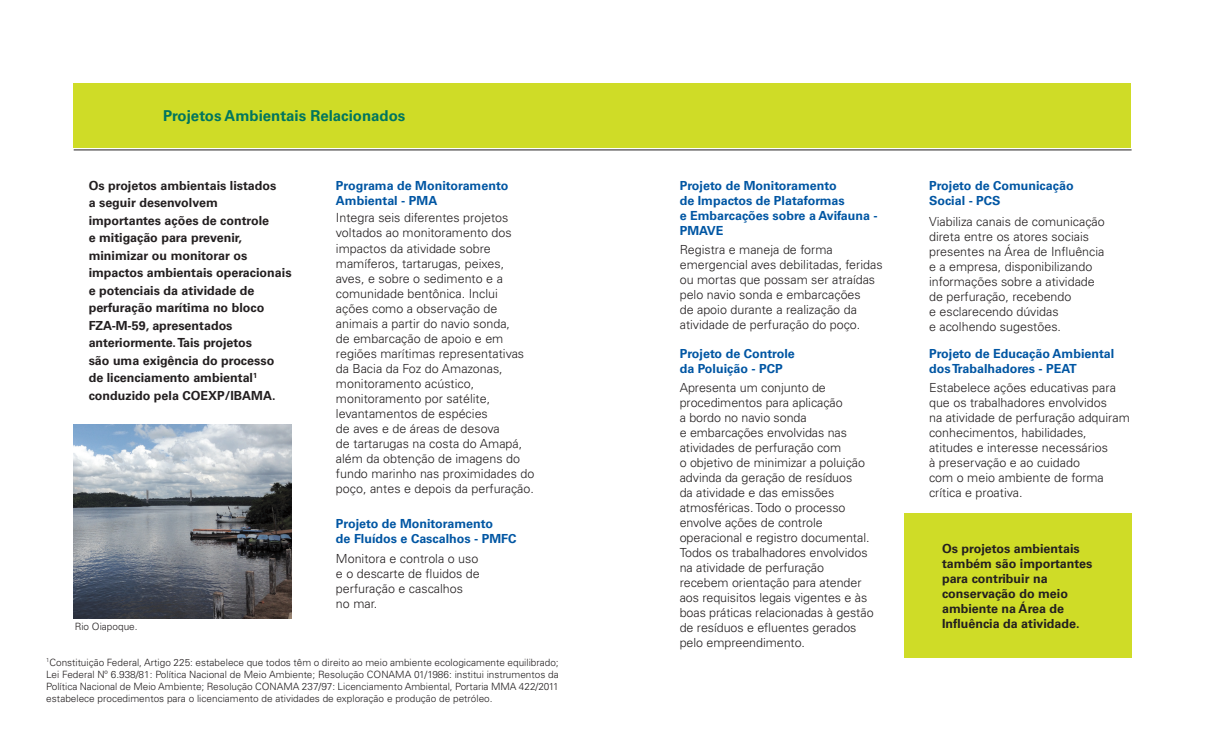
<style>
.page{position:relative;width:1205px;height:745px;background:#fff}
.page>*{position:absolute;margin:0;border:0;box-sizing:border-box;transform-origin:0 0}
.t1{font:700 15px "Univers LT Std";color:#00755e}
.t2{font:300 12.5px/15px "Univers LT Std";color:#231f20}
.t3{font:700 12.5px/17.5px "Univers LT Std";color:#231f20}
.t4{font:700 12.5px/15px "Univers LT Std";color:#0156a3}
.t5{font:300 10px/12px "Univers LT Std";color:#231f20;text-align:justify}
</style>
<div class="page">
<div style="left:74px;top:83px;width:1057px;height:64px;background:#cfdc27"></div>
<div style="left:904px;top:513px;width:227px;height:144px;background:#cfdc27"></div>
<hr style="left:74px;top:149px;width:1057px;height:1px;background:#231f20">
<img style="left:74px;top:424px;width:218px;height:194px">
<p class="t1" style="left:163px;top:106px;width:244px">Projetos Ambientais Relacionados</p>
<p class="t3" style="left:89px;top:176px;width:204px">Os projetos ambientais listados<br>a seguir desenvolvem importantes ações de controle<br>e mitigação para prevenir, minimizar ou monitorar os impactos ambientais operacionais e potenciais da atividade de perfuração marítima no bloco<br>FZA-M-59, apresentados anteriormente. Tais projetos<br>são uma exigência do processo de licenciamento ambiental<sup>1 </sup>conduzido pela COEXP/IBAMA.</p>
<p class="t5" style="left:75px;top:620px;width:64px">Rio Oiapoque.</p>
<p class="t4" style="left:336px;top:178px;width:174px">Programa de Monitoramento<br>Ambiental - PMA</p>
<p class="t2" style="left:336px;top:210px;width:200px">Integra seis diferentes projetos voltados ao monitoramento dos impactos da atividade sobre mamíferos, tartarugas, peixes, aves, e sobre o sedimento e a comunidade bentônica. Inclui<br>ações como a observação de animais a partir do navio sonda,<br>de embarcação de apoio e em regiões marítimas representativas da Bacia da Foz do Amazonas, monitoramento acústico, monitoramento por satélite, levantamentos de espécies<br>de aves e de áreas de desova<br>de tartarugas na costa do Amapá, além da obtenção de imagens do fundo marinho nas proximidades do poço, antes e depois da perfuração.</p>
<p class="t4" style="left:336px;top:515px;width:182px">Projeto de Monitoramento<br>de Fluídos e Cascalhos - PMFC</p>
<p class="t2" style="left:336px;top:551px;width:145px">Monitora e controla o uso e o descarte de fluidos de perfuração e cascalhos no mar.</p>
<p class="t5" style="left:46px;top:655px;width:514px"><sup>1</sup>Constituição Federal, Artigo 225: estabelece que todos têm o direito ao meio ambiente ecologicamente equilibrado; Lei Federal Nº 6.938/81: Política Nacional de Meio Ambiente; Resolução CONAMA 01/1986: institui instrumentos da Política Nacional de Meio Ambiente; Resolução CONAMA 237/97: Licenciamento Ambiental, Portaria MMA 422/2011 estabelece procedimentos para o licenciamento de atividades de exploração e produção de petróleo.</p>
<p class="t4" style="left:680px;top:178px;width:199px">Projeto de Monitoramento<br>de Impactos de Plataformas<br>e Embarcações sobre a Avifauna -<br>PMAVE</p>
<p class="t2" style="left:680px;top:241px;width:204px">Registra e maneja de forma emergencial aves debilitadas, feridas ou mortas que possam ser atraídas pelo navio sonda e embarcações<br>de apoio durante a realização da atividade de perfuração do poço.</p>
<p class="t4" style="left:680px;top:346px;width:117px">Projeto de Controle da Poluição - PCP</p>
<p class="t2" style="left:680px;top:379px;width:195px">Apresenta um conjunto de procedimentos para aplicação<br>a bordo no navio sonda<br>e embarcações envolvidas nas atividades de perfuração com<br>o objetivo de minimizar a poluição advinda da geração de resíduos<br>da atividade e das emissões atmosféricas. Todo o processo envolve ações de controle operacional e registro documental.<br>Todos os trabalhadores envolvidos na atividade de perfuração recebem orientação para atender aos requisitos legais vigentes e às boas práticas relacionadas à gestão de resíduos e efluentes gerados pelo empreendimento.</p>
<p class="t4" style="left:929px;top:178px;width:146px">Projeto de Comunicação<br>Social - PCS</p>
<p class="t2" style="left:929px;top:214px;width:177px">Viabiliza canais de comunicação direta entre os atores sociais presentes na Área de Influência e a empresa, disponibilizando informações sobre a atividade de perfuração, recebendo<br>e esclarecendo dúvidas<br>e acolhendo sugestões.</p>
<p class="t4" style="left:929px;top:346px;width:187px">Projeto de Educação Ambiental dos Trabalhadores - PEAT</p>
<p class="t2" style="left:929px;top:379px;width:202px">Estabelece ações educativas para que os trabalhadores envolvidos<br>na atividade de perfuração adquiram conhecimentos, habilidades, atitudes e interesse necessários<br>à preservação e ao cuidado<br>com o meio ambiente de forma crítica e proativa.</p>
<p class="t3" style="left:942px;top:540px;width:152px;line-height:15px">Os projetos ambientais também são importantes para contribuir na conservação do meio ambiente na Área de<br>Influência da atividade.</p>
</div>
